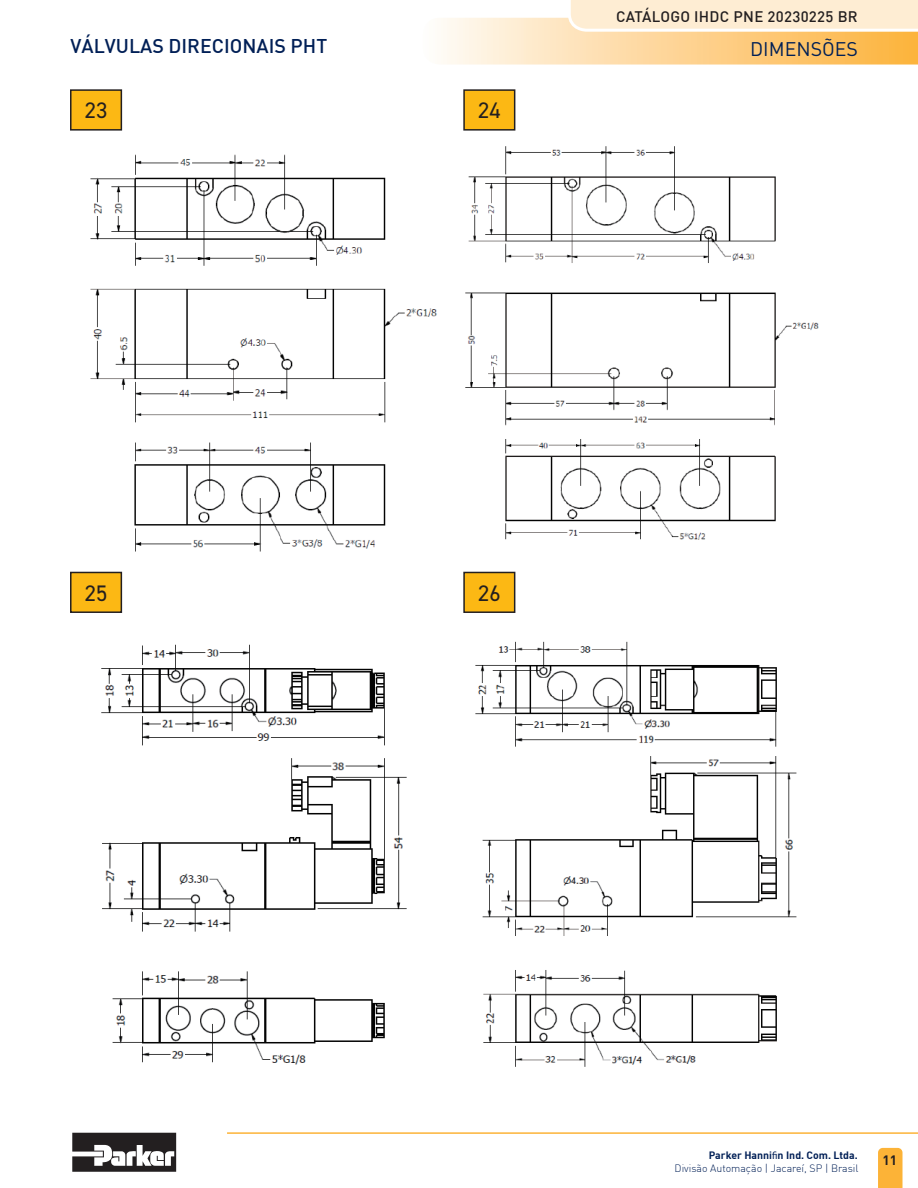
<style>
.page{position:relative;width:918px;height:1188px;background:#fff}
.page>*{position:absolute;margin:0;border:0;box-sizing:border-box;transform-origin:0 0}
.t1{font:22.5px "DIN2014";color:#231f20}
.t2{font:500 19.5px "DIN";color:#001f56}
.t3{font:19.5px "DINOT";color:#001f56}
.t4{font:500 15px "DIN";letter-spacing:.02em;color:#231f20}
.t5{font:700 13.5px "DINOT";color:#231f20}
.t6{font:300 10.5px/12.6px "DIN";color:#001f56;text-align:right}
.s1{font-weight:700}
.s2{font-family:"Myriad Pro";font-weight:400}
</style>
<div class="page">
<svg style="left:878px;top:1148px;width:25px;height:40px"></svg>
<svg style="left:72px;top:1133px;width:104px;height:39px"></svg>
<hr style="left:227px;top:1132px;width:691px;height:2px;background:#fcb337">
<div style="left:71px;top:90px;width:50px;height:40px;background:#fcb814"></div>
<div style="left:70px;top:89px;width:52px;height:42px;border:2px solid #231f20"></div>
<div style="left:71px;top:572px;width:50px;height:40px;background:#fcb814"></div>
<div style="left:70px;top:572px;width:52px;height:41px;border:2px solid #231f20"></div>
<div style="left:464px;top:90px;width:51px;height:40px;background:#fcb814"></div>
<div style="left:463px;top:89px;width:52px;height:42px;border:2px solid #231f20"></div>
<div style="left:464px;top:572px;width:51px;height:40px;background:#fcb814"></div>
<div style="left:463px;top:572px;width:52px;height:41px;border:2px solid #231f20"></div>
<img style="left:90px;top:154px;width:347px;height:398px">
<img style="left:465px;top:146px;width:354px;height:394px">
<img style="left:101px;top:644px;width:306px;height:421px">
<img style="left:475px;top:641px;width:322px;height:426px">
<svg style="left:441px;top:0;width:477px;height:65px;background:#fde3b9"></svg>
<h2 class="t2" style="left:70px;top:34px;width:258px">VÁLVULAS DIRECIONAIS PHT</h2>
<h1 class="t1" style="left:85px;top:96px;width:24px">23</h1>
<h1 class="t1" style="left:478px;top:96px;width:24px">24</h1>
<h3 class="t4" style="left:616px;top:7px;width:243px">CATÁLOGO IHDC PNE 20230225 BR</h3>
<h2 class="t3" style="left:750px;top:36px;width:109px">DIMENSÕES</h2>
<h1 class="t1" style="left:85px;top:579px;width:24px">25</h1>
<h1 class="t1" style="left:478px;top:579px;width:24px">26</h1>
<p class="t6" style="left:675px;top:1149px;width:185px"><span class="s1">Parker Hanni</span><span class="s2">fi</span><span class="s1">n Ind. Com. Ltda.<br></span>Divisão Automação | Jacareí, SP | Brasil</p>
<p class="t5" style="left:882px;top:1150px;width:16px">11</p>
</div>
